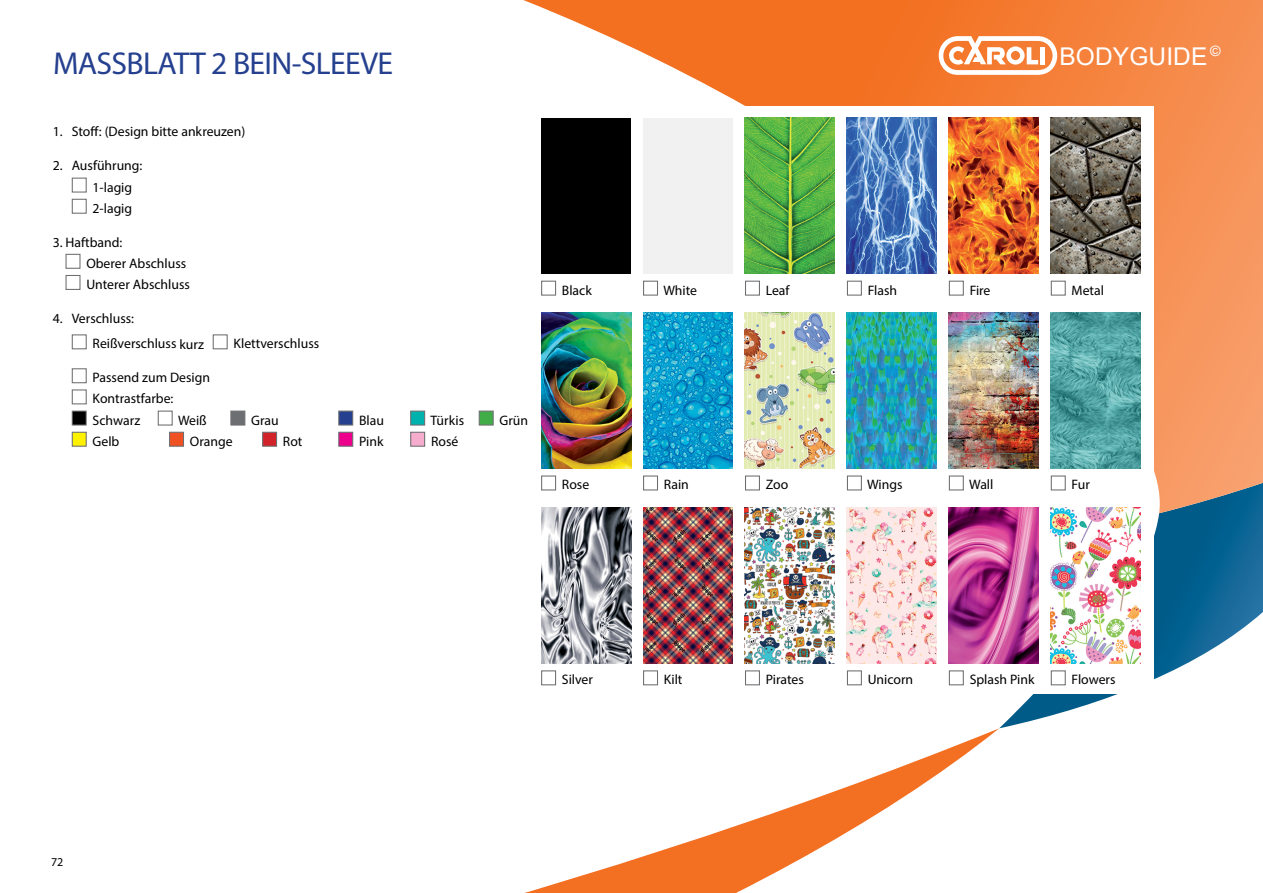
<style>
.page{position:relative;width:1263px;height:893px;background:#fff}
.page>*{position:absolute;margin:0;border:0;box-sizing:border-box;transform-origin:0 0}
.t1{font:31.65px "Myriad Pro";letter-spacing:-.02em;color:#25408f}
.t2{font:24.45px "Arial";letter-spacing:.005em;color:#fff}
.t3{font:13.8px/21.1px "Myriad Pro";color:#000}
.t4{font:12px "Myriad Pro";color:#000}
</style>
<div class="page">
<svg style="left:999px;top:513px;width:264px;height:215px"></svg>
<svg style="left:524px;top:728px;width:475px;height:165px"></svg>
<svg style="left:523px;top:0;width:740px;height:513px"></svg>
<svg style="left:939px;top:0;width:324px;height:202px;background:#f58c4d"></svg>
<div style="left:428px;top:106px;width:725px;height:588px;background:#fff"></div>
<img style="left:1051px;top:118px;width:90px;height:156px">
<img style="left:949px;top:118px;width:90px;height:156px">
<img style="left:847px;top:118px;width:90px;height:156px">
<img style="left:745px;top:118px;width:90px;height:156px">
<div style="left:643px;top:118px;width:90px;height:156px;background:#f1f1f2"></div>
<div style="left:541px;top:118px;width:90px;height:156px;background:#000"></div>
<div style="left:541px;top:281px;width:15px;height:15px;background:#fff;border:1px solid #6d6e71"></div>
<div style="left:847px;top:281px;width:15px;height:15px;background:#fff;border:1px solid #6d6e71"></div>
<div style="left:643px;top:281px;width:15px;height:15px;background:#fff;border:1px solid #6d6e71"></div>
<div style="left:949px;top:281px;width:15px;height:15px;background:#fff;border:1px solid #6d6e71"></div>
<div style="left:745px;top:281px;width:15px;height:15px;background:#fff;border:1px solid #6d6e71"></div>
<div style="left:1051px;top:281px;width:15px;height:15px;background:#fff;border:1px solid #6d6e71"></div>
<img style="left:541px;top:313px;width:90px;height:155px">
<div style="left:541px;top:475px;width:15px;height:15px;background:#fff;border:1px solid #6d6e71"></div>
<img style="left:745px;top:313px;width:90px;height:155px">
<img style="left:643px;top:313px;width:90px;height:155px">
<img style="left:847px;top:313px;width:90px;height:155px">
<img style="left:1051px;top:313px;width:90px;height:155px">
<img style="left:949px;top:313px;width:90px;height:155px">
<div style="left:643px;top:475px;width:15px;height:15px;background:#fff;border:1px solid #6d6e71"></div>
<div style="left:949px;top:475px;width:15px;height:15px;background:#fff;border:1px solid #6d6e71"></div>
<div style="left:745px;top:475px;width:15px;height:15px;background:#fff;border:1px solid #6d6e71"></div>
<div style="left:1051px;top:475px;width:15px;height:15px;background:#fff;border:1px solid #6d6e71"></div>
<div style="left:847px;top:475px;width:15px;height:15px;background:#fff;border:1px solid #6d6e71"></div>
<img style="left:541px;top:507px;width:90px;height:156px">
<div style="left:541px;top:670px;width:15px;height:15px;background:#fff;border:1px solid #6d6e71"></div>
<img style="left:643px;top:507px;width:90px;height:156px">
<div style="left:643px;top:670px;width:15px;height:15px;background:#fff;border:1px solid #6d6e71"></div>
<img style="left:1051px;top:507px;width:90px;height:156px">
<img style="left:847px;top:507px;width:90px;height:156px">
<img style="left:745px;top:507px;width:90px;height:156px">
<img style="left:949px;top:507px;width:90px;height:156px">
<div style="left:745px;top:670px;width:15px;height:15px;background:#fff;border:1px solid #6d6e71"></div>
<div style="left:847px;top:670px;width:15px;height:15px;background:#fff;border:1px solid #6d6e71"></div>
<div style="left:949px;top:670px;width:15px;height:15px;background:#fff;border:1px solid #6d6e71"></div>
<div style="left:1051px;top:670px;width:15px;height:15px;background:#fff;border:1px solid #6d6e71"></div>
<div style="left:72px;top:178px;width:15px;height:15px;background:#fff;border:1px solid #6d6e71"></div>
<div style="left:72px;top:199px;width:15px;height:15px;background:#fff;border:1px solid #6d6e71"></div>
<div style="left:66px;top:254px;width:15px;height:15px;background:#fff;border:1px solid #6d6e71"></div>
<div style="left:66px;top:275px;width:15px;height:15px;background:#fff;border:1px solid #6d6e71"></div>
<div style="left:72px;top:334px;width:15px;height:15px;background:#fff;border:1px solid #6d6e71"></div>
<div style="left:213px;top:334px;width:15px;height:15px;background:#fff;border:1px solid #6d6e71"></div>
<div style="left:72px;top:368px;width:15px;height:15px;background:#fff;border:1px solid #6d6e71"></div>
<div style="left:72px;top:389px;width:15px;height:15px;background:#fff;border:1px solid #6d6e71"></div>
<div style="left:72px;top:411px;width:14px;height:14px;background:#000"></div>
<div style="left:72px;top:411px;width:15px;height:15px;border:1px solid #6d6e71"></div>
<div style="left:158px;top:411px;width:15px;height:15px;background:#fff;border:1px solid #6d6e71"></div>
<div style="left:230px;top:411px;width:15px;height:15px;background:#6d6e71;border:1px solid #6d6e71"></div>
<div style="left:338px;top:411px;width:15px;height:15px;background:#25408f;border:1px solid #6d6e71"></div>
<div style="left:410px;top:411px;width:15px;height:15px;background:#00b2ad;border:1px solid #6d6e71"></div>
<div style="left:479px;top:411px;width:15px;height:15px;background:#41ad49;border:1px solid #6d6e71"></div>
<div style="left:72px;top:432px;width:15px;height:15px;background:#fff200;border:1px solid #6d6e71"></div>
<div style="left:169px;top:432px;width:15px;height:15px;background:#f05123;border:1px solid #6d6e71"></div>
<div style="left:262px;top:432px;width:15px;height:15px;background:#d2232a;border:1px solid #6d6e71"></div>
<div style="left:338px;top:432px;width:15px;height:15px;background:#ec008c;border:1px solid #6d6e71"></div>
<div style="left:410px;top:432px;width:15px;height:15px;background:#f6adcd;border:1px solid #6d6e71"></div>
<h1 class="t1" style="left:53px;top:43px;width:341px">MASSBLATT 2 BEIN-SLEEVE</h1>
<p class="t3" style="left:53px;top:121px;width:194px">1. Stoff: (Design bitte ankreuzen)</p>
<p class="t3" style="left:93px;top:155px;width:51px;text-indent:-40px">2. Ausführung:<br>1-lagig<br>2-lagig</p>
<p class="t3" style="left:86px;top:231px;width:105px;text-indent:-34px">3. Haftband:<br>Oberer Abschluss<br>Unterer Abschluss</p>
<p class="t3" style="left:93px;top:305px;width:113px;line-height:25.5px;text-indent:-40px">4. Verschluss:<br>Reißverschluss kurz</p>
<p class="t3" style="left:233px;top:333px;width:87px">Klettverschluss</p>
<p class="t3" style="left:93px;top:367px;width:119px">Passend zum Design<br>Kontrastfarbe:<br>Schwarz</p>
<p class="t3" style="left:178px;top:409px;width:30px">Weiß</p>
<p class="t3" style="left:251px;top:409px;width:29px">Grau</p>
<p class="t3" style="left:359px;top:409px;width:26px">Blau</p>
<p class="t3" style="left:430px;top:409px;width:35px">Türkis</p>
<p class="t3" style="left:499px;top:409px;width:30px">Grün</p>
<p class="t3" style="left:93px;top:430px;width:28px">Gelb</p>
<p class="t3" style="left:190px;top:430px;width:44px">Orange</p>
<p class="t3" style="left:283px;top:430px;width:21px">Rot</p>
<p class="t3" style="left:359px;top:430px;width:26px">Pink</p>
<p class="t3" style="left:431px;top:430px;width:29px">Rosé</p>
<h2 class="t2" style="left:1059px;top:39px;width:163px">BODYGUIDE <sup>©</sup></h2>
<p class="t3" style="left:562px;top:279px;width:31px">Black</p>
<p class="t3" style="left:663px;top:279px;width:35px">White</p>
<p class="t3" style="left:766px;top:279px;width:25px">Leaf</p>
<p class="t3" style="left:868px;top:279px;width:31px">Flash</p>
<p class="t3" style="left:970px;top:279px;width:22px">Fire</p>
<p class="t3" style="left:1071px;top:279px;width:34px">Metal</p>
<p class="t3" style="left:562px;top:474px;width:29px">Rose</p>
<p class="t3" style="left:664px;top:474px;width:27px">Rain</p>
<p class="t3" style="left:766px;top:474px;width:24px">Zoo</p>
<p class="t3" style="left:867px;top:474px;width:37px">Wings</p>
<p class="t3" style="left:969px;top:474px;width:26px">Wall</p>
<p class="t3" style="left:1071px;top:474px;width:20px">Fur</p>
<p class="t4" style="left:51px;top:854px;width:14px">72</p>
<p class="t3" style="left:562px;top:669px;width:33px">Silver</p>
<p class="t3" style="left:664px;top:669px;width:20px">Kilt</p>
<p class="t3" style="left:766px;top:669px;width:40px">Pirates</p>
<p class="t3" style="left:868px;top:669px;width:47px">Unicorn</p>
<p class="t3" style="left:970px;top:669px;width:66px">Splash Pink</p>
<p class="t3" style="left:1071px;top:669px;width:45px">Flowers</p>
</div>
